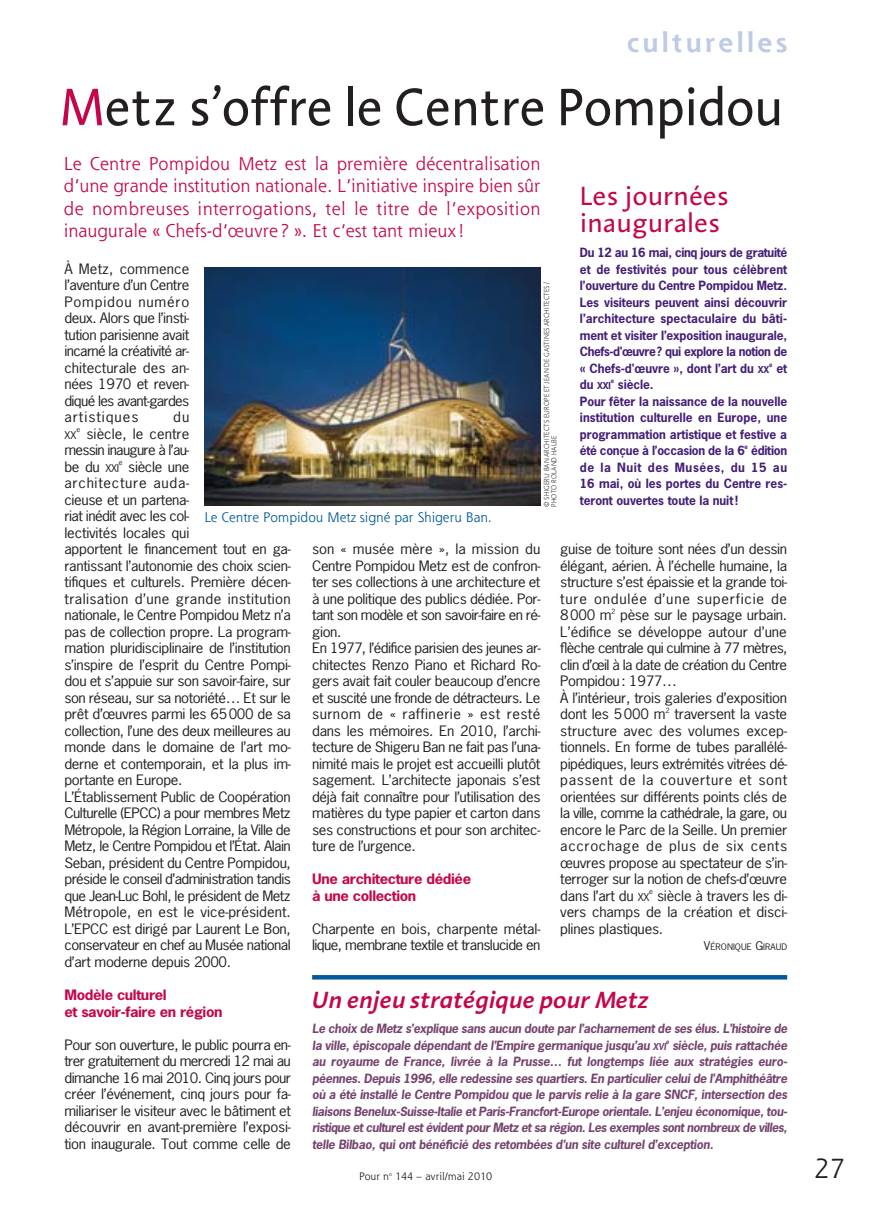
<style>
.page{position:relative;width:872px;height:1211px;background:#fff}
.page>*{position:absolute;margin:0;border:0;box-sizing:border-box;transform-origin:0 0}
.t1{font:54px "Aroma LT";letter-spacing:-.015em;color:#231f20;scale:.95 1}
.t2{font:27px/27px "Aroma LT";color:#c4074c}
.t3{font:700 27px "Shannon";letter-spacing:.12em;color:#bfcbe3}
.t4{font:27px "Shannon";color:#231f20}
.t5{font:italic 600 24px "Aroma LT";color:#c4074c}
.t6{font:18px/22.5px "Shannon";color:#c4074c;text-align:justify}
.t7{font:13.5px/16.5px "News Gothic";letter-spacing:-.025em;color:#231f20;text-align:justify;scale:1.1 1}
.t8{font:700 13.5px/16.5px "News Gothic";letter-spacing:-.025em;color:#c4074c;scale:1.1 1}
.t9{font:13.5px "Shannon";color:#005a9b}
.t10{font:italic 700 12px/16.5px "News Gothic";letter-spacing:-.02em;color:#75446f}
.t11{font:700 12px/16.5px "News Gothic";letter-spacing:-.005em;color:#451f77;text-align:justify}
.t12{font:10.5px "Shannon";color:#231f20}
.t13{font:10.2px "News Gothic";color:#231f20;scale:1.1 1}
.t14{font:700 9px "News Gothic";color:#451f77}
.t15{font:8.4px "News Gothic";color:#231f20;scale:1.1 1}
.t16{font:300 7.5px/7.5px "Aroma LT";color:#231f20;scale:.9 1}
.t17{font:6.75px "News Gothic";color:#231f20;scale:1.1 1}
.t18{font:700 6px "News Gothic";color:#451f77}
.t19{font:italic 700 6px "News Gothic";color:#75446f}
.s1{color:#c4074c}
.s2{font-size:9px}
.s3{font-size:12px}
.s4{font-size:10.2px}
.s5{font-size:11.25px}
</style>
<div class="page">
<img style="left:204px;top:268px;width:336px;height:237px">
<svg style="left:312px;top:975px;width:475px;height:4px;fill:#005a9b"></svg>
<h2 class="t3" style="left:627px;top:31px;width:161px">culturelles</h2>
<h1 class="t1" style="left:59px;top:86px;width:763px"><span class="s1">M</span>etz s’offre le Centre Pompidou</h1>
<p class="t6" style="left:64px;top:154px;width:478px">Le Centre Pompidou Metz est la première décentralisation d’une grande institution nationale. L’initiative inspire bien sûr de nombreuses interrogations, tel le titre de l’exposition inaugurale « Chefs-d’œuvre? ». Et c’est tant mieux!</p>
<h2 class="t2" style="left:580px;top:185px;width:151px">Les journées inaugurales</h2>
<p class="t11" style="left:580px;top:245px;width:209px">Du 12 au 16 mai, cinq jours de gratuité et de festivités pour tous célèbrent l’ouverture du Centre Pompidou Metz.<br>Les visiteurs peuvent ainsi découvrir l’architecture spectaculaire du bâti&shy;ment et visiter l’exposition inaugurale, Chefs-d'œuvre? qui explore la notion de « Chefs-d'œuvre », dont l’art du <span class="s2">XX</span></p>
<p class="t7" style="left:64px;top:261px;width:115px">À Metz, commence l’aventure d’un Centre Pompidou numéro deux. Alors que l’insti&shy;tution parisienne avait incarné la créativité ar&shy;chitecturale des an&shy;nées 1970 et reven&shy;diqué les avant-gardes artistiques</p>
<p class="t16" style="left:543px;top:507px;width:251px;rotate:-90deg">© SHIGERU BAN ARCHITECTS EUROPE ET JEAN DE GASTINES ARCHITECTES /<br>PHOTO ROLAND HALBE</p>
<p class="t18" style="left:769px;top:362px;width:5px">e</p>
<p class="t11" style="left:776px;top:361px;width:12px">et</p>
<p class="t14" style="left:580px;top:382px;width:33px"><span class="s3">du</span> XXI</p>
<p class="t18" style="left:611px;top:378px;width:5px">e</p>
<p class="t11" style="left:580px;top:377px;width:209px;text-align:left;text-indent:38px">siècle.<br>Pour fêter la naissance de la nouvelle institution culturelle en Europe, une programmation artistique et festive a été conçue à l’occasion de la 6</p>
<p class="t7" style="left:173px;top:410px;width:16px">du</p>
<p class="t17" style="left:77px;top:427px;width:5px">e</p>
<p class="t7" style="left:64px;top:426px;width:115px;text-indent:22px">siècle, le centre messin inaugure à l’au&shy;be du <span class="s4">XXI</span></p>
<p class="t13" style="left:64px;top:431px;width:13px">XX</p>
<p class="t18" style="left:744px;top:444px;width:5px">e</p>
<p class="t11" style="left:580px;top:443px;width:209px;text-indent:171px">édition de la Nuit des Musées, du 15 au 16 mai, où les portes du Centre res&shy;teront ouvertes toute la nuit!</p>
<p class="t17" style="left:119px;top:460px;width:5px">e</p>
<p class="t7" style="left:64px;top:459px;width:207px;text-align:left;text-indent:64px">siècle une<br>architecture auda-<br>cieuse et un partena-<br>riat inédit avec les col-<br>lectivités locales qui<br>apportent le financement tout en ga&shy;rantissant l’autonomie des choix scien&shy;tifiques et culturels. Première décen&shy;tralisation d’une grande institution nationale, le Centre Pompidou Metz n’a pas de collection propre. La program&shy;mation pluridisciplinaire de l’institution s’inspire de l’esprit du Centre Pompi&shy;dou et s’appuie sur son savoir-faire, sur son réseau, sur sa notoriété… Et sur le prêt d’œuvres parmi les 65000 de sa collection, l’une des deux meilleures au monde dans le domaine de l’art mo&shy;derne et contemporain, et la plus im&shy;portante en Europe.<br>L’Établissement Public de Coopération Culturelle (EPCC) a pour membres Metz Métropole, la Région Lorraine, la Ville de Metz, le Centre Pompidou et l’État. Alain Seban, président du Centre Pompidou, préside le conseil d’administration tandis que Jean-Luc Bohl, le président de Metz Métropole, en est le vice-président.<br>L’EPCC est dirigé par Laurent Le Bon, conservateur en chef au Musée national d’art moderne depuis 2000.</p>
<p class="t8" style="left:64px;top:987px;width:145px">Modèle culturel<br>et savoir-faire en région</p>
<p class="t7" style="left:64px;top:1037px;width:207px">Pour son ouverture, le public pourra en&shy;trer gratuitement du mercredi 12 mai au dimanche 16 mai 2010. Cinq jours pour créer l’événement, cinq jours pour fa&shy;miliariser le visiteur avec le bâtiment et découvrir en avant-première l’exposi&shy;tion inaugurale. Tout comme celle de</p>
<p class="t9" style="left:204px;top:511px;width:289px">Le Centre Pompidou Metz signé par Shigeru Ban.</p>
<p class="t7" style="left:560px;top:542px;width:208px">guise de toiture sont nées d’un dessin élégant, aérien. À l’échelle humaine, la structure s’est épaissie et la grande toi&shy;ture ondulée d’une superficie de 8000 m</p>
<p class="t7" style="left:312px;top:542px;width:209px;text-align:left">son « musée mère », la mission du Centre Pompidou Metz est de confron&shy;ter ses collections à une architecture et à une politique des publics dédiée. Por&shy;tant son modèle et son savoir-faire en ré&shy;gion.<br>En 1977, l’édifice parisien des jeunes ar&shy;chitectes Renzo Piano et Richard Ro&shy;gers avait fait couler beaucoup d’encre et suscité une fronde de détracteurs. Le surnom de « raffinerie » est resté dans les mémoires. En 2010, l’archi&shy;tecture de Shigeru Ban ne fait pas l’una&shy;nimité mais le projet est accueilli plutôt sagement. L’architecte japonais s’est déjà fait connaître pour l’utilisation des matières du type papier et carton dans ses constructions et pour son architec&shy;ture de l’urgence.</p>
<p class="t8" style="left:312px;top:872px;width:146px">Une architecture dédiée à une collection</p>
<p class="t7" style="left:312px;top:921px;width:209px">Charpente en bois, charpente métal&shy;lique, membrane textile et translucide en</p>
<p class="t17" style="left:611px;top:608px;width:5px">2</p>
<p class="t7" style="left:560px;top:608px;width:208px;text-align:left;text-indent:60px">pèse sur le paysage urbain.<br>L’édifice se développe autour d’une flèche centrale qui culmine à 77 mètres, clin d’œil à la date de création du Centre<br>Pompidou: 1977…<br>À l’intérieur, trois galeries d’exposition dont les 5000 m</p>
<p class="t17" style="left:665px;top:707px;width:5px">2</p>
<p class="t7" style="left:560px;top:707px;width:208px;text-indent:114px">traversent la vaste structure avec des volumes excep&shy;tionnels. En forme de tubes parallélé&shy;pipédiques, leurs extrémités vitrées dé&shy;passent de la couverture et sont orientées sur différents points clés de la ville, comme la cathédrale, la gare, ou encore le Parc de la Seille. Un premier accrochage de plus de six cents œuvres propose au spectateur de s’in&shy;terroger sur la notion de chefs-d’œuvre dans l’art du <span class="s4">XX</span></p>
<p class="t17" style="left:649px;top:889px;width:5px">e</p>
<p class="t7" style="left:560px;top:888px;width:208px;text-indent:97px">siècle à travers les di&shy;vers champs de la création et disci&shy;plines plastiques.</p>
<p class="t15" style="left:704px;top:944px;width:77px"><span class="s5">V</span>ÉRONIQUE <span class="s5">G</span>IRAUD</p>
<h3 class="t5" style="left:312px;top:990px;width:338px">Un enjeu stratégique pour Metz</h3>
<p class="t10" style="left:312px;top:1021px;width:476px">Le choix de Metz s’explique sans aucun doute par l’acharnement de ses élus. L’histoire de la ville, épiscopale dépendant de l’Empire germanique jusqu’au <span class="s2">XVI</span></p>
<p class="t19" style="left:665px;top:1038px;width:5px">e</p>
<p class="t10" style="left:312px;top:1037px;width:476px;text-align:justify;text-indent:360px">siècle, puis rattachée au royaume de France, livrée à la Prusse… fut longtemps liée aux stratégies euro&shy;péennes. Depuis 1996, elle redessine ses quartiers. En particulier celui de l’Amphithéâtre où a été installé le Centre Pompidou que le parvis relie à la gare SNCF, intersection des liaisons Benelux-Suisse-Italie et Paris-Francfort-Europe orientale. L’enjeu économique, tou&shy;ristique et culturel est évident pour Metz et sa région. Les exemples sont nombreux de villes, telle Bilbao, qui ont bénéficié des retombées d’un site culturel d’exception.</p>
<p class="t12" style="left:359px;top:1172px;width:134px">Pour n<sup>o</sup> 144 – avril/mai 2010</p>
<h2 class="t4" style="left:814px;top:1157px;width:32px">27</h2>
</div>
